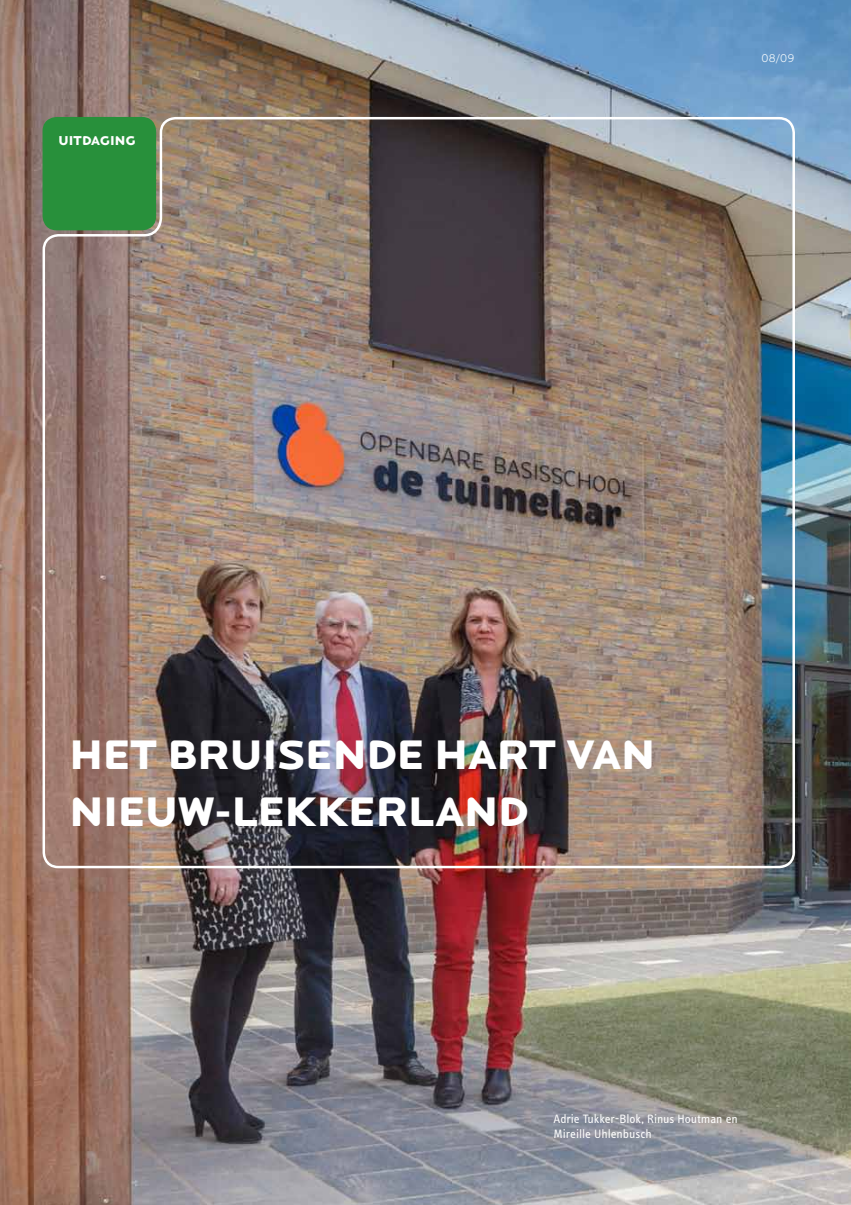
<style>
.page{position:relative;width:851px;height:1205px;background:#fff}
.page>*{position:absolute;margin:0;border:0;box-sizing:border-box;transform-origin:0 0}
.t1{font:900 42.5px/56.8px "Locator Display";letter-spacing:-.005em;color:#fff}
.t2{font:900 13.25px "Locator Display";letter-spacing:.01em;color:#fff}
.t3{font:12.5px/14.1px "Info OT Text";letter-spacing:-.005em;color:#fff}
.t4{font:300 11.88px "Locator";color:#fff}
</style>
<div class="page">
<img style="left:0;top:0;width:850px;height:1205px">
<img style="left:41px;top:116px;width:755px;height:753px">
<p class="t2" style="left:58px;top:133px;width:79px">UITDAGING</p>
<p class="t4" style="left:761px;top:52px;width:34px">08/09</p>
<h1 class="t1" style="left:69px;top:727px;width:587px">H ET BRUISENDE HART VAN<br>N IEUW-LEKKERLAND</h1>
<p class="t3" style="left:553px;top:1112px;width:186px">Adrie Tukker-Blok, Rinus Houtman en<br>Mireille Uhlenbusch</p>
</div>
